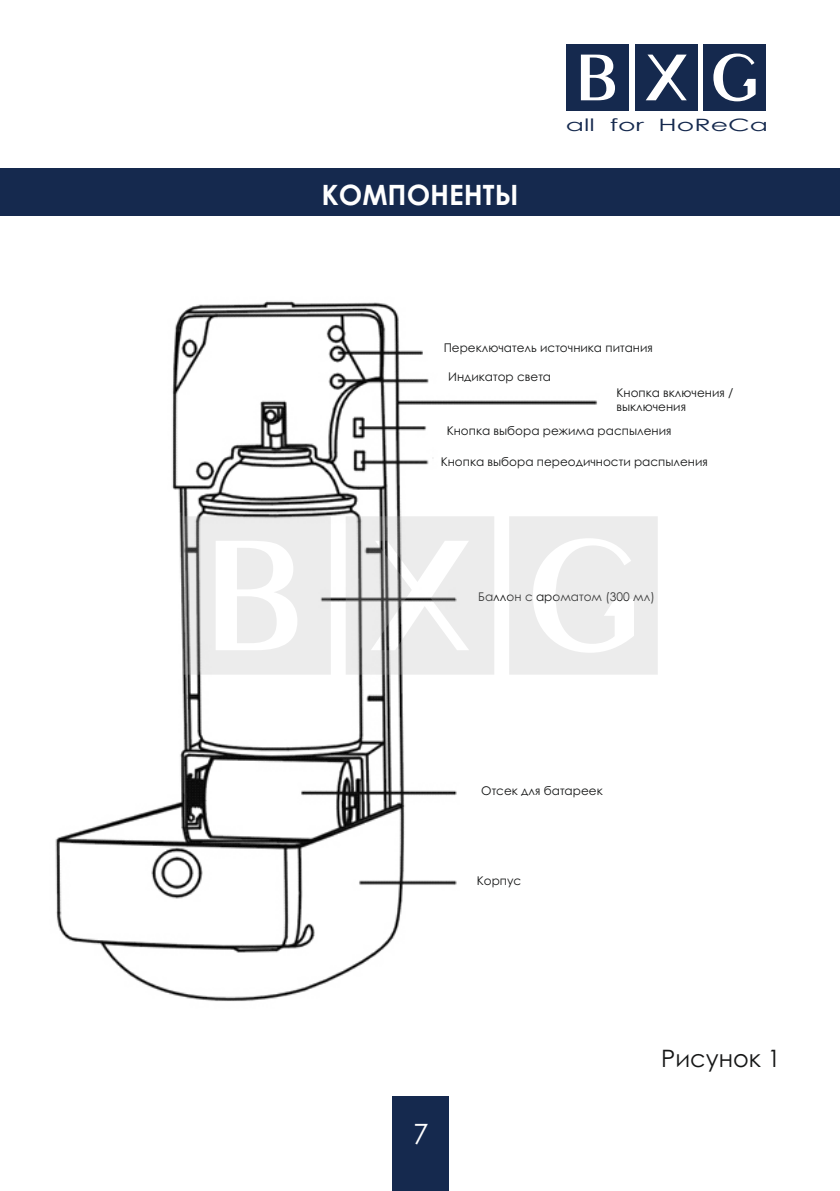
<style>
.page{position:relative;width:840px;height:1191px;background:#fff}
.page>*{position:absolute;margin:0;border:0;box-sizing:border-box;transform-origin:0 0}
.t1{font:700 28px "Century Gothic";color:#fff}
.t2{font:28px "Century Gothic";color:#fff}
.t3{font:24px "Century Gothic";color:#151616}
.t4{font:17px "Century Gothic";color:#15294e;scale:1.57 1}
.t5{font:12px/14.2px "Century Gothic";color:#151616}
</style>
<div class="page">
<div style="left:0;top:169px;width:839px;height:47px;background:#15294e"></div>
<div style="left:391px;top:1096px;width:57px;height:95px;background:#15294e"></div>
<div style="left:566px;top:44px;width:62px;height:67px;background:#15294e"></div>
<div style="left:634px;top:44px;width:63px;height:67px;background:#15294e"></div>
<div style="left:703px;top:44px;width:62px;height:67px;background:#15294e"></div>
<svg style="left:580px;top:55px;width:34px;height:45px"></svg>
<svg style="left:646px;top:55px;width:40px;height:45px"></svg>
<svg style="left:713px;top:54px;width:42px;height:47px"></svg>
<img style="left:55px;top:301px;width:549px;height:701px">
<svg style="left:182px;top:516px;width:148px;height:158px"></svg>
<svg style="left:345px;top:516px;width:149px;height:158px"></svg>
<svg style="left:509px;top:516px;width:148px;height:158px"></svg>
<h1 class="t1" style="left:321px;top:184px;width:198px">КОМПОНЕНТЫ</h1>
<h3 class="t4" style="left:565px;top:118px;width:130px">all for HoReCa</h3>
<p class="t5" style="left:443px;top:342px;width:210px">Переключатель источника питания</p>
<p class="t5" style="left:448px;top:370px;width:104px">Индикатор света</p>
<p class="t5" style="left:616px;top:387px;width:118px">Кнопка включения / выключения</p>
<p class="t5" style="left:446px;top:424px;width:226px">Кнопка выбора режима распыления</p>
<p class="t5" style="left:440px;top:456px;width:268px">Кнопка выбора переодичности распыления</p>
<p class="t5" style="left:478px;top:591px;width:178px">Баллон с ароматом (300 мл)</p>
<p class="t5" style="left:481px;top:784px;width:123px">Отсек для батареек</p>
<p class="t5" style="left:476px;top:874px;width:46px">Корпус</p>
<h1 class="t2" style="left:413px;top:1122px;width:17px">7</h1>
<h2 class="t3" style="left:661px;top:1048px;width:121px">Рисунок 1</h2>
</div>
